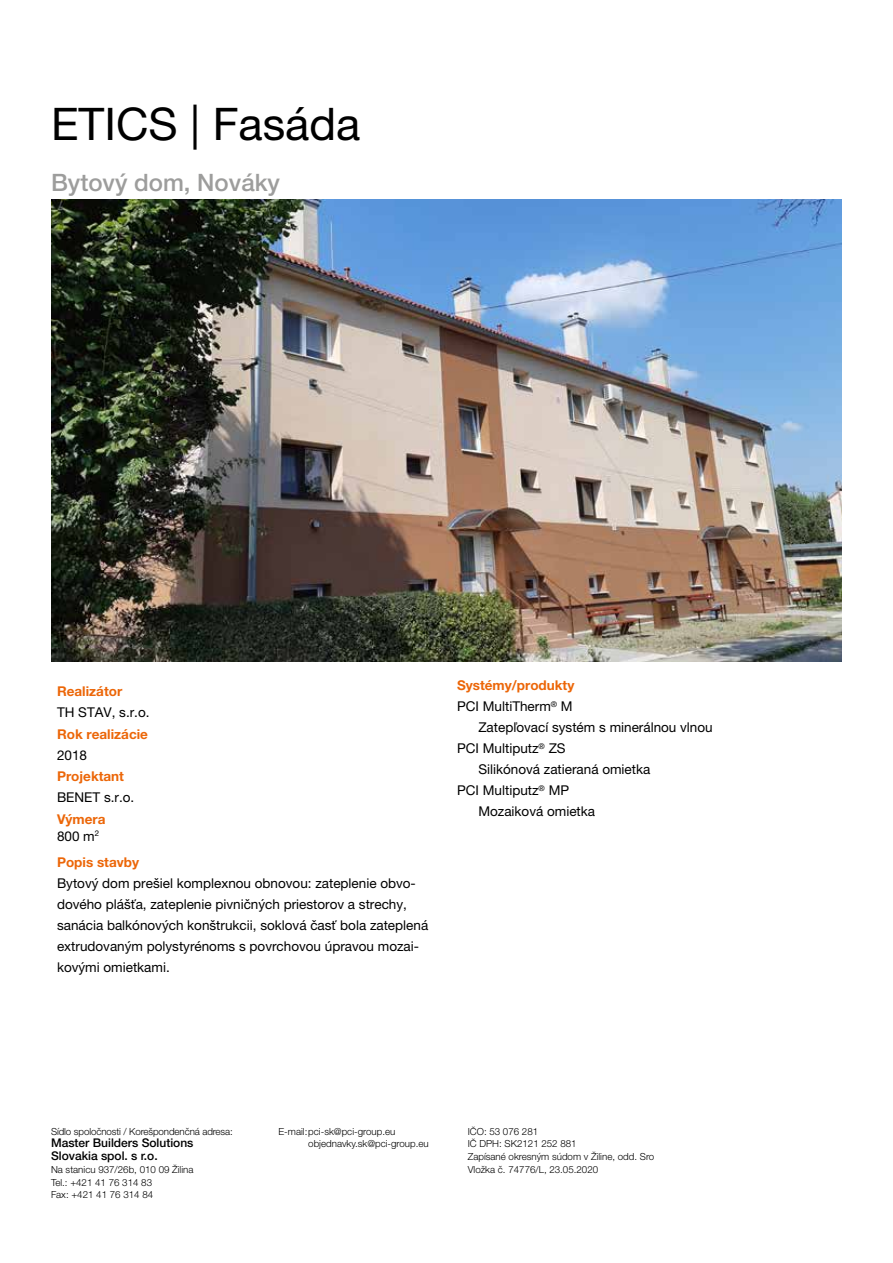
<style>
.page{position:relative;width:893px;height:1263px;background:#fff}
.page>*{position:absolute;margin:0;border:0;box-sizing:border-box;transform-origin:0 0}
.t1{font:45px "Helvetica Neue LT Pro";color:#000}
.t2{font:500 24px "Helvetica Neue LT Pro";color:#9d9d9c}
.t3{font:13.5px/21px "Helvetica Neue LT Pro";color:#000}
.t4{font:13.5px "Helvetica Neue CE";color:#000}
.t5{font:700 13.5px/16.5px "Helvetica Neue LT Pro";color:#ec6608}
.t6{font:500 12px/12.8px "Helvetica Neue CE";color:#000}
.t7{font:300 9.75px/12.8px "Helvetica Neue CE";color:#000}
.s1{font-weight:400;color:#000}
</style>
<div class="page">
<img style="left:51px;top:200px;width:791px;height:461px">
<h1 class="t1" style="left:51px;top:97px;width:311px">ETICS | Fasáda</h1>
<h2 class="t2" style="left:51px;top:168px;width:230px">Bytový dom, Nováky</h2>
<p class="t5" style="left:57px;top:683px;width:67px">Realizátor</p>
<p class="t3" style="left:57px;top:701px;width:94px">TH STAV, s.r.o.</p>
<p class="t5" style="left:57px;top:725px;width:92px">Rok realizácie</p>
<p class="t3" style="left:57px;top:744px;width:32px">2018</p>
<p class="t5" style="left:57px;top:768px;width:69px">Projektant</p>
<p class="t3" style="left:57px;top:787px;width:79px">BENET s.r.o.</p>
<p class="t5" style="left:57px;top:811px;width:50px">Výmera<br><span class="s1">800 m</span><sup>2</sup></p>
<p class="t5" style="left:57px;top:853px;width:84px">Popis stavby</p>
<p class="t3" style="left:57px;top:872px;width:373px">Bytový dom prešiel komplexnou obnovou: zateplenie obvo&shy;dového plášťa, zateplenie pivničných priestorov a strechy, sanácia balkónových konštrukcii, soklová časť bola zateplená extrudovaným polystyrénoms s povrchovou úpravou mozai&shy;kovými omietkami.</p>
<p class="t5" style="left:457px;top:677px;width:119px">Systémy/produkty</p>
<p class="t4" style="left:457px;top:699px;width:117px">PCI MultiTherm<sup>®</sup> M</p>
<p class="t4" style="left:478px;top:720px;width:236px">Zatepľovací systém s minerálnou vlnou</p>
<p class="t4" style="left:457px;top:741px;width:110px">PCI Multiputz<sup>®</sup> ZS</p>
<p class="t4" style="left:478px;top:762px;width:174px">Silikónová zatieraná omietka</p>
<p class="t4" style="left:457px;top:783px;width:114px">PCI Multiputz<sup>®</sup> MP</p>
<p class="t4" style="left:478px;top:804px;width:118px">Mozaiková omietka</p>
<p class="t7" style="left:51px;top:1125px;width:183px">Sídlo spoločnosti / Korešpondenčná adresa:</p>
<p class="t6" style="left:51px;top:1137px;width:144px">Master Builders Solutions<br>Slovakia spol. s r.o.</p>
<p class="t7" style="left:51px;top:1163px;width:144px">Na stanicu 937/26b, 010 09 Žilina<br>Tel.: +421 41 76 314 83<br>Fax: +421 41 76 314 84</p>
<p class="t7" style="left:308px;top:1125px;width:122px;text-indent:-30px">E-mail:pci-sk@pci-group.eu objednavky.sk@pci-group.eu</p>
<p class="t7" style="left:468px;top:1125px;width:188px">IČO: 53 076 281<br>IČ DPH: SK2121 252 881<br>Zapísané okresným súdom v Žiline, odd. Sro<br>Vložka č. 74776/L, 23.05.2020</p>
</div>
